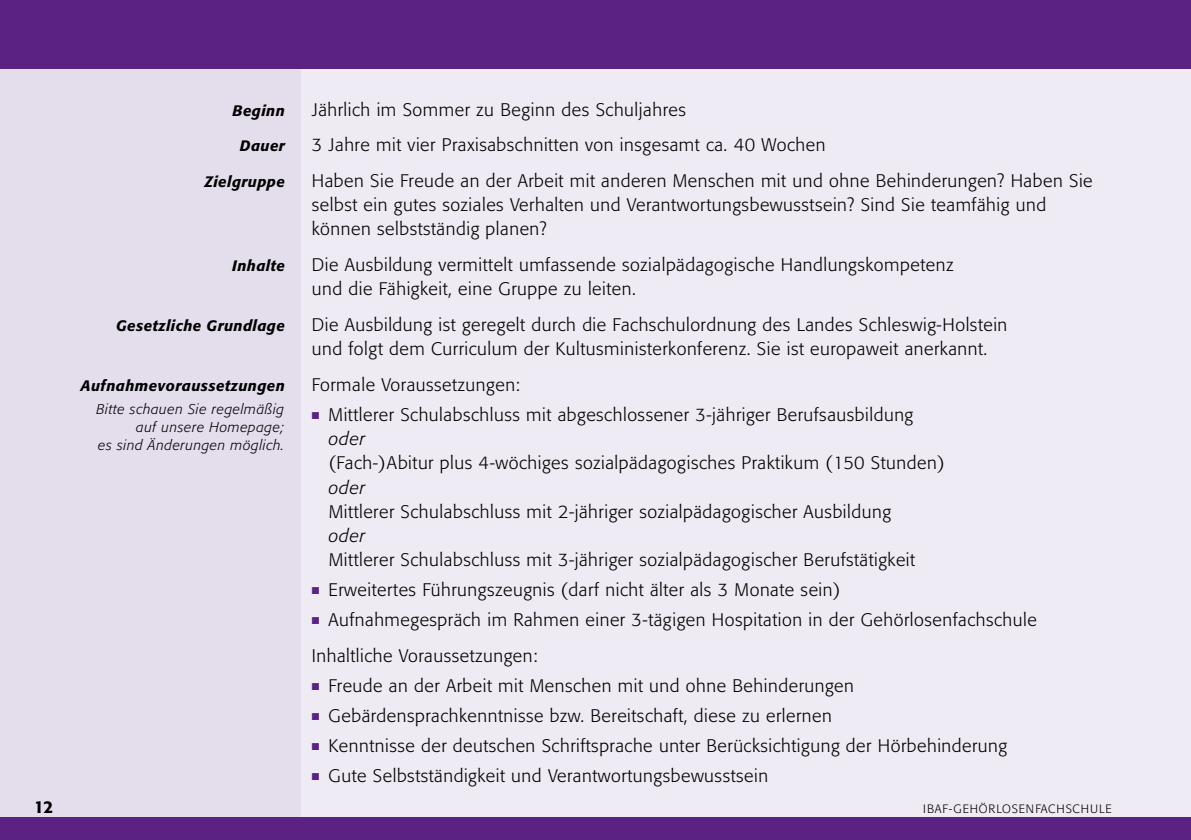
<style>
.page{position:relative;width:1191px;height:840px;background:#fff}
.page>*{position:absolute;margin:0;border:0;box-sizing:border-box;transform-origin:0 0}
.t1{font:300 18px/24.2px "Formata";letter-spacing:.03em;color:#000}
.t2{font:italic 300 18px "Formata";letter-spacing:.04em;color:#000}
.t3{font:500 17px "Formata";color:#000}
.t4{font:italic 500 15px "Formata";letter-spacing:.03em;color:#000}
.t5{font:italic 300 14px/18px "Formata";letter-spacing:.04em;color:#000;text-align:right}
.t6{font:300 12px "Formata";letter-spacing:.07em;color:#000}
.s1{color:#5b2283}
.s2{font-style:italic}
</style>
<div class="page">
<div style="left:0;top:0;width:1191px;height:816px;background:#efebf4"></div>
<div style="left:0;top:0;width:300px;height:816px;background:#e4ddec"></div>
<div style="left:0;top:816px;width:1191px;height:23px;background:#5b2283"></div>
<div style="left:0;top:0;width:1191px;height:68px;background:#5b2283"></div>
<p class="t4" style="left:233px;top:101px;width:54px">Beginn</p>
<p class="t1" style="left:312px;top:97px;width:375px">Jährlich im Sommer zu Beginn des Schuljahres</p>
<p class="t4" style="left:240px;top:137px;width:46px">Dauer</p>
<p class="t1" style="left:312px;top:133px;width:515px">3 Jahre mit vier Praxisabschnitten von insgesamt ca. 40 Wochen</p>
<p class="t4" style="left:205px;top:172px;width:82px">Zielgruppe</p>
<p class="t1" style="left:312px;top:168px;width:782px">Haben Sie Freude an der Arbeit mit anderen Menschen mit und ohne Behinderungen? Haben Sie selbst ein gutes soziales Verhalten und Verantwortungsbewusstsein? Sind Sie teamfähig und können selbstständig planen?</p>
<p class="t4" style="left:232px;top:256px;width:54px">Inhalte</p>
<p class="t1" style="left:312px;top:252px;width:643px">Die Ausbildung vermittelt umfassende sozialpädagogische Handlungskompetenz und die Fähigkeit, eine Gruppe zu leiten.</p>
<p class="t4" style="left:116px;top:316px;width:170px">Gesetzliche Grundlage</p>
<p class="t1" style="left:312px;top:312px;width:697px">Die Ausbildung ist geregelt durch die Fachschulordnung des Landes Schleswig-Holstein und folgt dem Curriculum der Kultusministerkonferenz. Sie ist europaweit anerkannt.</p>
<p class="t4" style="left:81px;top:376px;width:205px">Aufnahmevoraussetzungen</p>
<p class="t1" style="left:312px;top:372px;width:210px">Formale Voraussetzungen:</p>
<p class="t1" style="left:329px;top:402px;width:586px;text-indent:-17px"><span class="s1">■</span> Mittlerer Schulabschluss mit abgeschlossener 3-jähriger Berufsausbildung <span class="s2">oder</span></p>
<p class="t1" style="left:329px;top:450px;width:617px">(Fach-)Abitur plus 4-wöchiges sozialpädagogisches Praktikum (150 Stunden)</p>
<p class="t2" style="left:329px;top:476px;width:38px">oder</p>
<p class="t1" style="left:329px;top:499px;width:564px">Mittlerer Schulabschluss mit 2-jähriger sozialpädagogischer Ausbildung</p>
<p class="t2" style="left:329px;top:525px;width:38px">oder</p>
<p class="t1" style="left:329px;top:547px;width:588px">Mittlerer Schulabschluss mit 3-jähriger sozialpädagogischer Berufstätigkeit</p>
<p class="t1" style="left:312px;top:577px;width:530px"><span class="s1">■</span> Erweitertes Führungszeugnis (darf nicht älter als 3 Monate sein)</p>
<p class="t1" style="left:312px;top:602px;width:726px;line-height:35.6px"><span class="s1">■</span> Aufnahmegespräch im Rahmen einer 3-tägigen Hospitation in der Gehörlosenfachschule<br>Inhaltliche Voraussetzungen:</p>
<p class="t1" style="left:312px;top:673px;width:543px"><span class="s1">■</span> Freude an der Arbeit mit Menschen mit und ohne Behinderungen</p>
<p class="t1" style="left:312px;top:703px;width:521px"><span class="s1">■</span> Gebärdensprachkenntnisse bzw. Bereitschaft, diese zu erlernen</p>
<p class="t1" style="left:312px;top:733px;width:697px"><span class="s1">■</span> Kenntnisse der deutschen Schriftsprache unter Berücksichtigung der Hörbehinderung</p>
<p class="t1" style="left:312px;top:762px;width:458px"><span class="s1">■</span> Gute Selbstständigkeit und Verantwortungsbewusstsein</p>
<p class="t5" style="left:96px;top:400px;width:189px">Bitte schauen Sie regelmäßig auf unsere Homepage;<br>es sind Änderungen möglich.</p>
<p class="t3" style="left:34px;top:796px;width:21px">12</p>
<p class="t6" style="left:923px;top:801px;width:190px">IBAF-GEHÖRLOSENFACHSCHULE</p>
</div>
